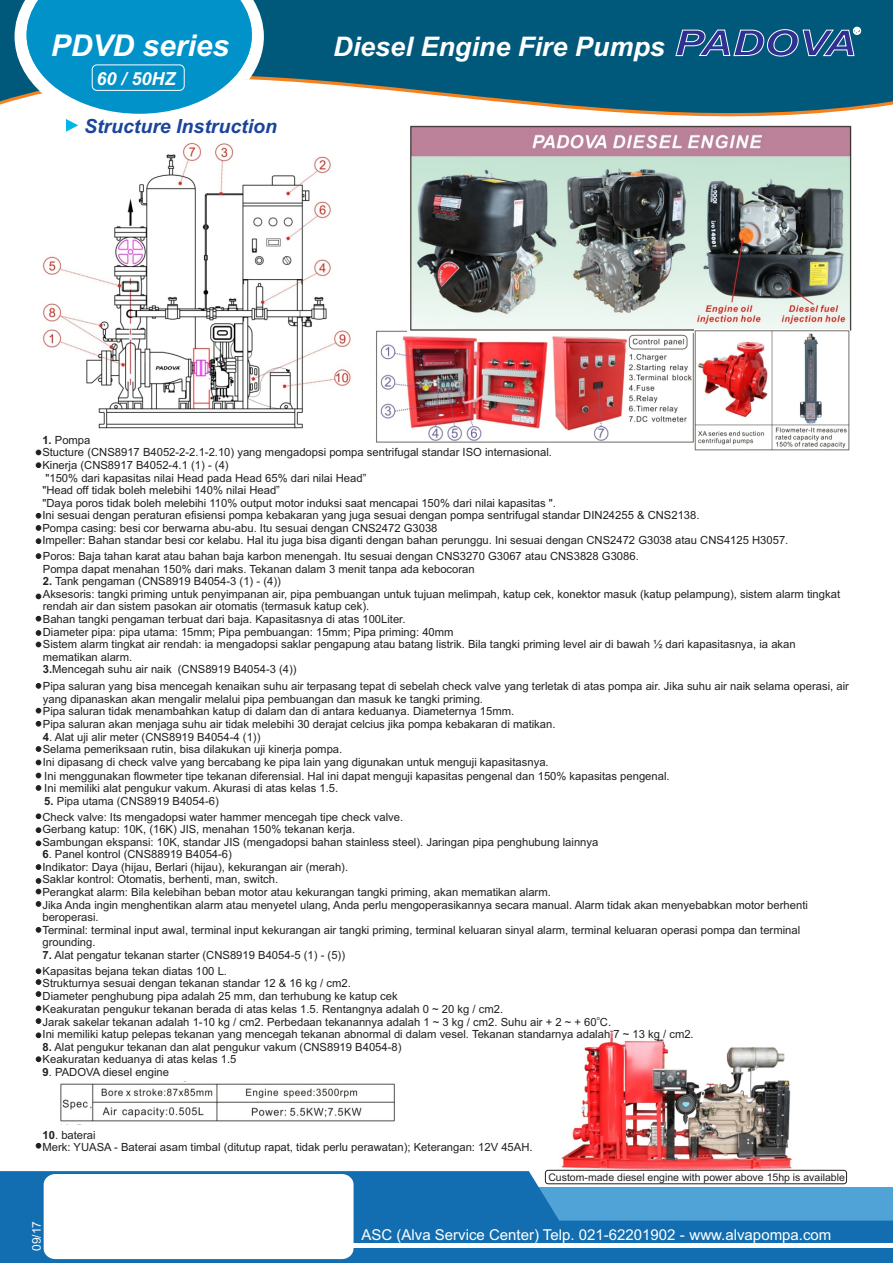
<style>
.page{position:relative;width:893px;height:1263px;background:#fff}
.page>*{position:absolute;margin:0;border:0;box-sizing:border-box;transform-origin:0 0}
.t1{font:italic 700 30px "Arial";color:#fff}
.t2{font:italic 700 27px "Arial";color:#fff}
.t3{font:italic 700 19.5px "Arial";color:#1b449c}
.t4{font:italic 700 18px "Arial";color:#fff}
.t5{font:15px "Arial";color:#fff}
.t6{font:12px "Arial";color:#fff}
.t7{font:11.25px/12.6px "Arial";color:#231f20}
.t8{font:10.5px "Arial";color:#231f20}
.t9{font:5.7px "Arial";color:#231f20}
.s1{font-weight:700}
</style>
<div class="page">
<img style="left:558px;top:1030px;width:241px;height:140px">
<img style="left:376px;top:330px;width:319px;height:114px">
<img style="left:42px;top:154px;width:309px;height:275px">
<img style="left:407px;top:154px;width:445px;height:178px">
<img style="left:60px;top:1081px;width:335px;height:44px">
<svg style="left:36px;top:450px;width:5px;height:5px"></svg>
<svg style="left:36px;top:462px;width:5px;height:6px"></svg>
<svg style="left:36px;top:513px;width:5px;height:5px"></svg>
<svg style="left:36px;top:525px;width:5px;height:6px"></svg>
<svg style="left:36px;top:538px;width:5px;height:6px"></svg>
<svg style="left:36px;top:553px;width:5px;height:6px"></svg>
<svg style="left:36px;top:594px;width:5px;height:5px"></svg>
<svg style="left:36px;top:616px;width:5px;height:5px"></svg>
<svg style="left:36px;top:630px;width:5px;height:6px"></svg>
<svg style="left:36px;top:642px;width:5px;height:5px"></svg>
<svg style="left:36px;top:683px;width:5px;height:5px"></svg>
<svg style="left:36px;top:708px;width:5px;height:5px"></svg>
<svg style="left:36px;top:721px;width:5px;height:5px"></svg>
<svg style="left:36px;top:746px;width:5px;height:6px"></svg>
<svg style="left:36px;top:760px;width:5px;height:5px"></svg>
<svg style="left:36px;top:773px;width:5px;height:5px"></svg>
<svg style="left:36px;top:785px;width:5px;height:6px"></svg>
<svg style="left:36px;top:813px;width:5px;height:6px"></svg>
<svg style="left:36px;top:827px;width:5px;height:6px"></svg>
<svg style="left:36px;top:840px;width:5px;height:6px"></svg>
<svg style="left:36px;top:864px;width:5px;height:6px"></svg>
<svg style="left:36px;top:878px;width:5px;height:16px"></svg>
<svg style="left:36px;top:901px;width:5px;height:6px"></svg>
<svg style="left:36px;top:927px;width:5px;height:5px"></svg>
<svg style="left:36px;top:968px;width:5px;height:17px"></svg>
<svg style="left:36px;top:991px;width:5px;height:6px"></svg>
<svg style="left:36px;top:1005px;width:5px;height:6px"></svg>
<svg style="left:36px;top:1018px;width:5px;height:6px"></svg>
<svg style="left:36px;top:1032px;width:5px;height:6px"></svg>
<svg style="left:36px;top:1056px;width:5px;height:6px"></svg>
<svg style="left:36px;top:1143px;width:5px;height:5px"></svg>
<img style="left:695px;top:330px;width:155px;height:121px">
<svg style="left:0;top:1171px;width:893px;height:92px;background:#3586bf"></svg>
<div style="left:44px;top:1174px;width:310px;height:85px;background:#fff;border-radius:11px"></div>
<div style="left:354px;top:1243px;width:539px;height:5px;background:#fff"></div>
<div style="left:545px;top:1170px;width:302px;height:14px;border:1px solid #231f20;border-radius:3px"></div>
<svg style="left:0;top:0;width:893px;height:151px;fill:#00587b"></svg>
<svg style="left:15px;top:0;width:249px;height:132px"></svg>
<svg style="left:675px;top:27px;width:186px;height:32px;background:#326494"></svg>
<div style="left:92px;top:65px;width:93px;height:26px;border:1px solid #fff;border-radius:5px"></div>
<h2 class="t2" style="left:29px;top:35px;width:185px">PDVD-SERIES</h2>
<h1 class="t1" style="left:51px;top:34px;width:180px">PDVD series</h1>
<h1 class="t1" style="left:274px;top:44px;width:370px">Diesel Engine Fire Pumps</h1>
<h2 class="t2" style="left:333px;top:36px;width:333px">Diesel Engine Fire Pumps</h2>
<h3 class="t4" style="left:96px;top:72px;width:81px">60 / 50HZ</h3>
<h3 class="t3" style="left:84px;top:119px;width:194px">Structure Instruction</h3>
<p class="t7" style="left:42px;top:435px;width:748px"><span class="s1">1.</span> Pompa<br>Stucture (CNS8917 B4052-2-2.1-2.10) yang mengadopsi pompa sentrifugal standar ISO internasional.<br>Kinerja (CNS8917 B4052-4.1 (1) - (4)<br>"150% dari kapasitas nilai Head pada Head 65% dari nilai Head”<br>"Head off tidak boleh melebihi 140% nilai Head”<br>"Daya poros tidak boleh melebihi 110% output motor induksi saat mencapai 150% dari nilai kapasitas ".<br>Ini sesuai dengan peraturan efisiensi pompa kebakaran yang juga sesuai dengan pompa sentrifugal standar DIN24255 &amp; CNS2138.<br>Pompa casing: besi cor berwarna abu-abu. Itu sesuai dengan CNS2472 G3038<br>Impeller: Bahan standar besi cor kelabu. Hal itu juga bisa diganti dengan bahan perunggu. Ini sesuai dengan CNS2472 G3038 atau CNS4125 H3057.</p>
<p class="t7" style="left:43px;top:551px;width:597px">Poros: Baja tahan karat atau bahan baja karbon menengah. Itu sesuai dengan CNS3270 G3067 atau CNS3828 G3086.<br>Pompa dapat menahan 150% dari maks. Tekanan dalam 3 menit tanpa ada kebocoran</p>
<p class="t7" style="left:43px;top:576px;width:799px"><span class="s1">2.</span> Tank pengaman (CNS8919 B4054-3 (1) - (4))<br>Aksesoris: tangki priming untuk penyimpanan air, pipa pembuangan untuk tujuan melimpah, katup cek, konektor masuk (katup pelampung), sistem alarm tingkat rendah air dan sistem pasokan air otomatis (termasuk katup cek).<br>Bahan tangki pengaman terbuat dari baja. Kapasitasnya di atas 100Liter.<br>Diameter pipa: pipa utama: 15mm; Pipa pembuangan: 15mm; Pipa priming: 40mm<br>Sistem alarm tingkat air rendah: ia mengadopsi saklar pengapung atau batang listrik. Bila tangki priming level air di bawah ½ dari kapasitasnya, ia akan mematikan alarm.<br><span class="s1">3.</span>Mencegah suhu air naik (CNS8919 B4054-3 (4))</p>
<p class="t7" style="left:43px;top:681px;width:808px">Pipa saluran yang bisa mencegah kenaikan suhu air terpasang tepat di sebelah check valve yang terletak di atas pompa air. Jika suhu air naik selama operasi, air yang dipanaskan akan mengalir melalui pipa pembuangan dan masuk ke tangki priming.<br>Pipa saluran tidak menambahkan katup di dalam dan di antara keduanya. Diameternya 15mm.<br>Pipa saluran akan menjaga suhu air tidak melebihi 30 derajat celcius jika pompa kebakaran di matikan.</p>
<p class="t7" style="left:43px;top:731px;width:507px"><span class="s1">4</span>. Alat uji alir meter (CNS8919 B4054-4 (1))<br>Selama pemeriksaan rutin, bisa dilakukan uji kinerja pompa.<br>Ini dipasang di check valve yang bercabang ke pipa lain yang digunakan untuk menguji kapasitasnya.</p>
<p class="t7" style="left:44px;top:771px;width:627px">Ini menggunakan flowmeter tipe tekanan diferensial. Hal ini dapat menguji kapasitas pengenal dan 150% kapasitas pengenal.<br>Ini memiliki alat pengukur vakum. Akurasi di atas kelas 1.5.</p>
<p class="t7" style="left:42px;top:794px;width:362px;line-height:15.6px"><span class="s1">5.</span> Pipa utama (CNS8919 B4054-6)<br>Check valve: Its mengadopsi water hammer mencegah tipe check valve.</p>
<p class="t7" style="left:42px;top:824px;width:557px">Gerbang katup: 10K, (16K) JIS, menahan 150% tekanan kerja.<br>Sambungan ekspansi: 10K, standar JIS (mengadopsi bahan stainless steel). Jaringan pipa penghubung lainnya</p>
<p class="t7" style="left:42px;top:849px;width:767px"><span class="s1">6</span>. Panel kontrol (CNS88919 B4054-6)<br>Indikator: Daya (hijau, Berlari (hijau), kekurangan air (merah).<br>Saklar kontrol: Otomatis, berhenti, man, switch.<br>Perangkat alarm: Bila kelebihan beban motor atau kekurangan tangki priming, akan mematikan alarm.<br>Jika Anda ingin menghentikan alarm atau menyetel ulang, Anda perlu mengoperasikannya secara manual. Alarm tidak akan menyebabkan motor berhenti beroperasi.<br>Terminal: terminal input awal, terminal input kekurangan air tangki priming, terminal keluaran sinyal alarm, terminal keluaran operasi pompa dan terminal grounding.</p>
<p class="t7" style="left:42px;top:948px;width:304px;line-height:16px"><span class="s1">7.</span> Alat pengatur tekanan starter (CNS8919 B4054-5 (1) - (5))<br>Kapasitas bejana tekan diatas 100 L.</p>
<p class="t7" style="left:43px;top:978px;width:462px">Strukturnya sesuai dengan tekanan standar 12 &amp; 16 kg / cm2.<br>Diameter penghubung pipa adalah 25 mm, dan terhubung ke katup cek<br>Keakuratan pengukur tekanan berada di atas kelas 1.5. Rentangnya adalah 0 ~ 20 kg / cm2.</p>
<p class="t9" style="left:597px;top:1016px;width:5px">o</p>
<p class="t7" style="left:43px;top:1016px;width:653px">Jarak sakelar tekanan adalah 1-10 kg / cm2. Perbedaan tekanannya adalah 1 ~ 3 kg / cm2. Suhu air + 2 ~ + 60 C.<br>Ini memiliki katup pelepas tekanan yang mencegah tekanan abnormal di dalam vesel. Tekanan standarnya adalah 7 ~ 13 kg / cm2.</p>
<p class="t7" style="left:43px;top:1041px;width:360px"><span class="s1">8.</span> Alat pengukur tekanan dan alat pengukur vakum (CNS8919 B4054-8)<br>Keakuratan keduanya di atas kelas 1.5</p>
<p class="t7" style="left:43px;top:1067px;width:128px"><span class="s1">9</span>. PADOVA diesel engine</p>
<p class="t7" style="left:43px;top:1129px;width:492px"><span class="s1">10</span>. baterai<br>Merk: YUASA - Baterai asam timbal (ditutup rapat, tidak perlu perawatan); Keterangan: 12V 45AH.</p>
<p class="t8" style="left:548px;top:1173px;width:298px">Custom-made diesel engine with power above 15hp is available</p>
<p class="t6" style="left:32px;top:1251px;width:32px;rotate:-90deg">09/17</p>
<h3 class="t5" style="left:361px;top:1228px;width:471px">ASC (Alva Service Center) Telp. 021-62201902 - www.alvapompa.com</h3>
</div>
